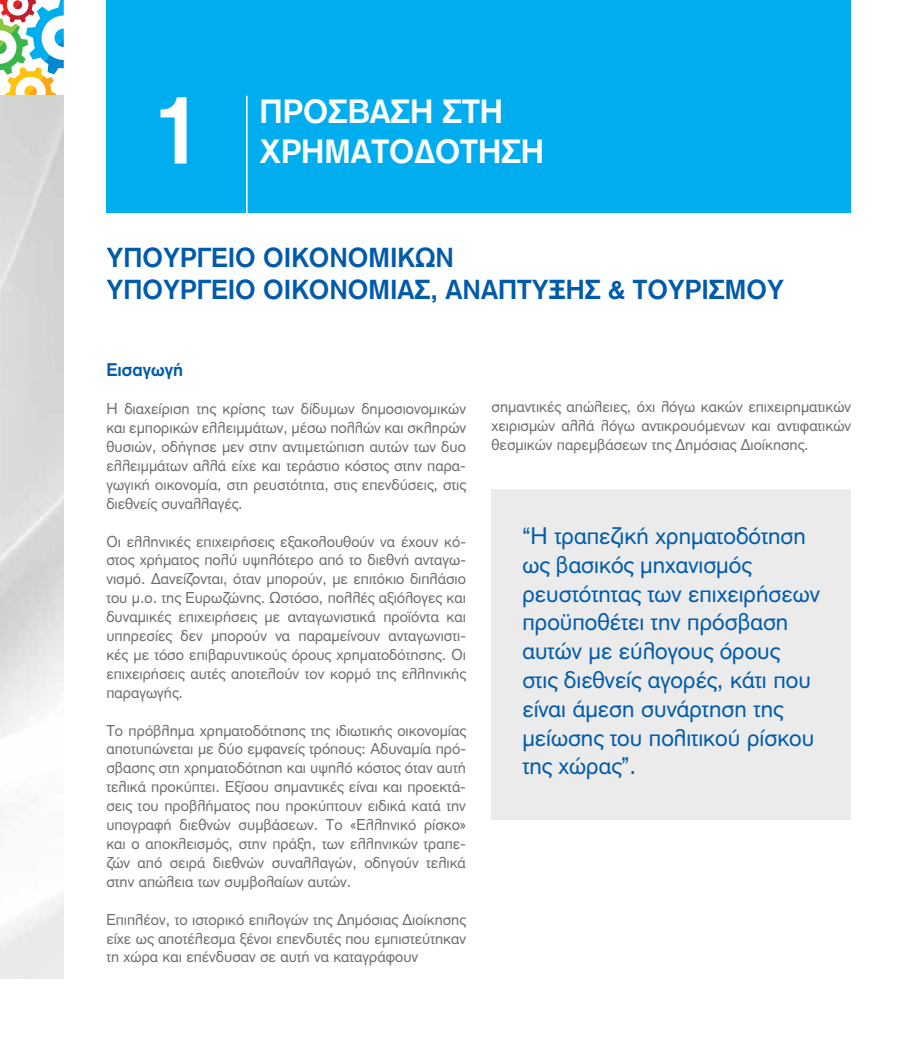
<style>
.page{position:relative;width:915px;height:1042px;background:#fff}
.page>*{position:absolute;margin:0;border:0;box-sizing:border-box;transform-origin:0 0}
.t1{font:700 97.5px "PF Akzidenz";color:#fff}
.t2{font:700 33px "PF Akzidenz";color:#fff}
.t3{font:700 27px/32.4px "PF Akzidenz";color:#005baa}
.t4{font:24px/28.8px "PF Akzidenz";color:#005baa}
.t5{font:700 18px "PF Akzidenz";color:#005baa}
.t6{font:15.75px/18.9px "PF Akzidenz";color:#6d6e71;text-align:justify}
</style>
<div class="page">
<svg style="left:0;top:0;width:64px;height:96px"></svg>
<div style="left:106px;top:0;width:744px;height:213px;background:#00aeef"></div>
<hr style="left:246px;top:96px;width:1px;height:118px;background:#fff">
<div style="left:491px;top:489px;width:359px;height:330px;background:#ebebec"></div>
<h1 class="t1" style="left:149px;top:72px;width:56px">1</h1>
<h2 class="t2" style="left:259px;top:92px;width:245px">ΠΡΟΣΒΑΣΗ ΣΤΗ</h2>
<h2 class="t2" style="left:259px;top:131px;width:286px">ΧΡΗΜΑΤΟ∆ΟΤΗΣΗ</h2>
<h3 class="t3" style="left:107px;top:241px;width:678px">ΥΠΟΥΡΓΕΙΟ ΟΙΚΟΝΟΜΙΚΩΝ<br>ΥΠΟΥΡΓΕΙΟ ΟΙΚΟΝΟΜΙΑΣ, ΑΝΑΠΤΥΞΗΣ &amp; ΤΟΥΡΙΣΜΟΥ</h3>
<p class="t5" style="left:106px;top:359px;width:78px">Εισαγωγή</p>
<p class="t6" style="left:106px;top:399px;width:361px">Η διαχείριση της κρίσης των δίδυµων δηµοσιονοµικών και εµπορικών ελλειµµάτων, µέσω πολλών και σκληρών θυσιών, οδήγησε µεν στην αντιµετώπιση αυτών των δυο ελλειµµάτων αλλά είχε και τεράστιο κόστος στην παρα&shy;γωγική οικονοµία, στη ρευστότητα, στις επενδύσεις, στις διεθνείς συναλλαγές.</p>
<p class="t6" style="left:106px;top:532px;width:361px">Οι ελληνικές επιχειρήσεις εξακολουθούν να έχουν κό&shy;στος χρήµατος πολύ υψηλότερο από το διεθνή ανταγω&shy;νισµό. ∆ανείζονται, όταν µπορούν, µε επιτόκιο διπλάσιο του µ.ο. της Ευρωζώνης. Ωστόσο, πολλές αξιόλογες και δυναµικές επιχειρήσεις µε ανταγωνιστικά προϊόντα και υπηρεσίες δεν µπορούν να παραµείνουν ανταγωνιστι&shy;κές µε τόσο επιβαρυντικούς όρους χρηµατοδότησης. Οι επιχειρήσεις αυτές αποτελούν τον κορµό της ελληνικής παραγωγής.</p>
<p class="t6" style="left:106px;top:721px;width:361px">Το πρόβληµα χρηµατοδότησης της ιδιωτικής οικονοµίας αποτυπώνεται µε δύο εµφανείς τρόπους: Αδυναµία πρό&shy;σβασης στη χρηµατοδότηση και υψηλό κόστος όταν αυτή τελικά προκύπτει. Εξίσου σηµαντικές είναι και προεκτά&shy;σεις του προβλήµατος που προκύπτουν ειδικά κατά την υπογραφή διεθνών συµβάσεων. Το «Ελληνικό ρίσκο» και ο αποκλεισµός, στην πράξη, των ελληνικών τραπε&shy;ζών από σειρά διεθνών συναλλαγών, οδηγούν τελικά στην απώλεια των συµβολαίων αυτών.</p>
<p class="t6" style="left:106px;top:910px;width:361px">Επιπλέον, το ιστορικό επιλογών της ∆ηµόσιας ∆ιοίκησης είχε ως αποτέλεσµα ξένοι επενδυτές που εµπιστεύτηκαν τη χώρα και επένδυσαν σε αυτή να καταγράφουν</p>
<p class="t6" style="left:491px;top:397px;width:361px">σηµαντικές απώλειες, όχι λόγω κακών επιχειρηµατικών χειρισµών αλλά λόγω αντικρουόµενων και αντιφατικών θεσµικών παρεµβάσεων της ∆ηµόσιας ∆ιοίκησης.</p>
<h3 class="t4" style="left:522px;top:521px;width:299px">“Η τραπεζική χρηµατοδότηση ως βασικός µηχανισµός ρευστότητας των επιχειρήσεων προϋποθέτει την πρόσβαση αυτών µε εύλογους όρους στις διεθνείς αγορές, κάτι που είναι άµεση συνάρτηση της µείωσης του πολιτικού ρίσκου της χώρας”.</h3>
</div>
